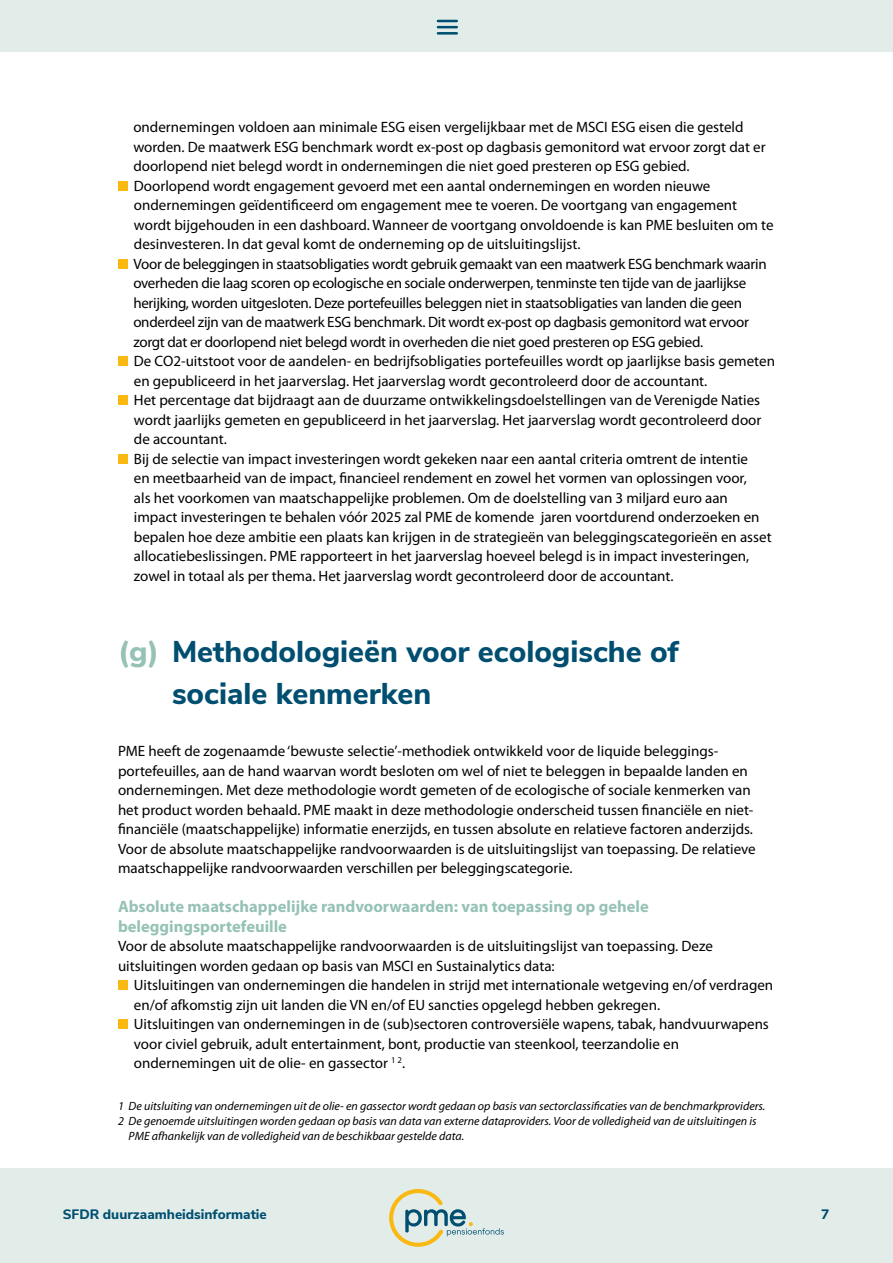
<style>
.page{position:relative;width:893px;height:1263px;background:#fff}
.page>*{position:absolute;margin:0;border:0;box-sizing:border-box;transform-origin:0 0}
.t1{font:800 30px/42px "Nunito Sans";color:#004e70}
.t2{font:700 16.5px/19.5px "Myriad Pro";color:#96c2b6}
.t3{font:15px/19.5px "Myriad Pro";color:#000}
.t4{font:800 13.65px "Nunito Sans";color:#004e70}
.t5{font:italic 12px "Myriad Pro";color:#000}
.s1{color:#96c2b6}
</style>
<div class="page">
<div style="left:0;top:1169px;width:893px;height:94px;background:#e2edea"></div>
<div style="left:0;top:0;width:893px;height:51px;background:#e2edea"></div>
<svg style="left:389px;top:1189px;width:115px;height:58px"></svg>
<svg style="left:438px;top:20px;width:19px;height:8px"></svg>
<hr style="left:438px;top:32px;width:19px;height:3px;background:#004e70">
<div style="left:118px;top:181px;width:10px;height:9px;background:#fab812"></div>
<div style="left:118px;top:259px;width:10px;height:9px;background:#fab812"></div>
<div style="left:118px;top:356px;width:10px;height:10px;background:#fab812"></div>
<div style="left:118px;top:395px;width:10px;height:10px;background:#fab812"></div>
<div style="left:118px;top:454px;width:10px;height:10px;background:#fab812"></div>
<div style="left:118px;top:980px;width:10px;height:10px;background:#fab812"></div>
<div style="left:118px;top:1019px;width:10px;height:10px;background:#fab812"></div>
<p class="t3" style="left:133px;top:117px;width:643px">ondernemingen voldoen aan minimale ESG eisen vergelijkbaar met de MSCI ESG eisen die gesteld worden. De maatwerk ESG benchmark wordt ex-post op dagbasis gemonitord wat ervoor zorgt dat er doorlopend niet belegd wordt in ondernemingen die niet goed presteren op ESG gebied.<br>Doorlopend wordt engagement gevoerd met een aantal ondernemingen en worden nieuwe ondernemingen geïdentificeerd om engagement mee te voeren. De voortgang van engagement wordt bijgehouden in een dashboard. Wanneer de voortgang onvoldoende is kan PME besluiten om te desinvesteren. In dat geval komt de onderneming op de uitsluitingslijst.<br>Voor de beleggingen in staatsobligaties wordt gebruik gemaakt van een maatwerk ESG benchmark waarin overheden die laag scoren op ecologische en sociale onderwerpen, tenminste ten tijde van de jaarlijkse herijking, worden uitgesloten. Deze portefeuilles beleggen niet in staatsobligaties van landen die geen onderdeel zijn van de maatwerk ESG benchmark. Dit wordt ex-post op dagbasis gemonitord wat ervoor zorgt dat er doorlopend niet belegd wordt in overheden die niet goed presteren op ESG gebied.<br>De CO2-uitstoot voor de aandelen- en bedrijfsobligaties portefeuilles wordt op jaarlijkse basis gemeten en gepubliceerd in het jaarverslag. Het jaarverslag wordt gecontroleerd door de accountant.<br>Het percentage dat bijdraagt aan de duurzame ontwikkelingsdoelstellingen van de Verenigde Naties wordt jaarlijks gemeten en gepubliceerd in het jaarverslag. Het jaarverslag wordt gecontroleerd door de accountant.<br>Bij de selectie van impact investeringen wordt gekeken naar een aantal criteria omtrent de intentie<br>en meetbaarheid van de impact, financieel rendement en zowel het vormen van oplossingen voor,<br>als het voorkomen van maatschappelijke problemen. Om de doelstelling van 3 miljard euro aan<br>impact investeringen te behalen vóór 2025 zal PME de komende jaren voortdurend onderzoeken en bepalen hoe deze ambitie een plaats kan krijgen in de strategieën van beleggingscategorieën en asset allocatiebeslissingen. PME rapporteert in het jaarverslag hoeveel belegd is in impact investeringen, zowel in totaal als per thema. Het jaarverslag wordt gecontroleerd door de accountant.</p>
<h1 class="t1" style="left:172px;top:628px;width:508px;text-indent:-54px"><span class="s1">(g)</span> Methodologieën voor ecologische of sociale kenmerken</h1>
<p class="t3" style="left:118px;top:741px;width:639px">PME heeft de zogenaamde ‘bewuste selectie’-methodiek ontwikkeld voor de liquide beleggings&shy;portefeuilles, aan de hand waarvan wordt besloten om wel of niet te beleggen in bepaalde landen en ondernemingen. Met deze methodologie wordt gemeten of de ecologische of sociale kenmerken van het product worden behaald. PME maakt in deze methodologie onderscheid tussen financiële en niet&shy;financiële (maatschappelijke) informatie enerzijds, en tussen absolute en relatieve factoren anderzijds.<br>Voor de absolute maatschappelijke randvoorwaarden is de uitsluitingslijst van toepassing. De relatieve maatschappelijke randvoorwaarden verschillen per beleggingscategorie.</p>
<p class="t2" style="left:118px;top:896px;width:532px">Absolute maatschappelijke randvoorwaarden: van toepassing op gehele beleggingsportefeuille</p>
<p class="t3" style="left:118px;top:936px;width:596px">Voor de absolute maatschappelijke randvoorwaarden is de uitsluitingslijst van toepassing. Deze uitsluitingen worden gedaan op basis van MSCI en Sustainalytics data:</p>
<p class="t3" style="left:134px;top:975px;width:641px">Uitsluitingen van ondernemingen die handelen in strijd met internationale wetgeving en/of verdragen en/of afkomstig zijn uit landen die VN en/of EU sancties opgelegd hebben gekregen.<br>Uitsluitingen van ondernemingen in de (sub)sectoren controversiële wapens, tabak, handvuurwapens voor civiel gebruik, adult entertainment, bont, productie van steenkool, teerzandolie en ondernemingen uit de olie- en gassector <sup>1</sup> <sup>2</sup>.</p>
<p class="t5" style="left:118px;top:1099px;width:649px">1 De uitsluiting van ondernemingen uit de olie- en gassector wordt gedaan op basis van sectorclassificaties van de benchmarkproviders.</p>
<p class="t5" style="left:118px;top:1114px;width:640px">2 De genoemde uitsluitingen worden gedaan op basis van data van externe dataproviders. Voor de volledigheid van de uitsluitingen is</p>
<p class="t5" style="left:129px;top:1129px;width:337px">PME afhankelijk van de volledigheid van de beschikbaar gestelde data.</p>
<p class="t4" style="left:63px;top:1204px;width:206px">SFDR duurzaamheidsinformatie</p>
<p class="t4" style="left:821px;top:1204px;width:10px">7</p>
</div>
